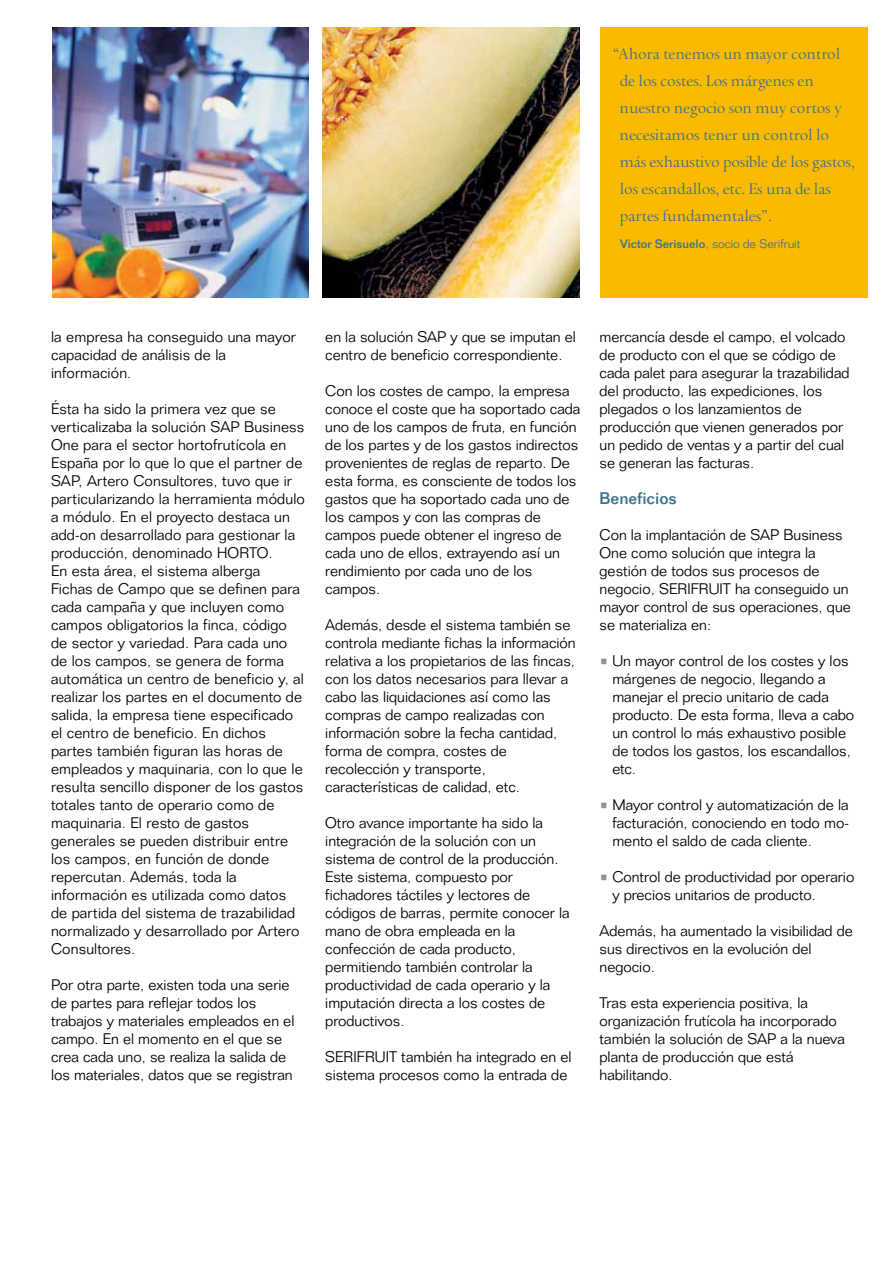
<style>
.page{position:relative;width:893px;height:1263px;background:#fff}
.page>*{position:absolute;margin:0;border:0;box-sizing:border-box;transform-origin:0 0}
.t1{font:18px/27px "SAP SERIF2002 Regular";letter-spacing:-.01em;color:#3e728a}
.t2{font:16.5px "SAP SANS2002 Medium";color:#3e728a}
.t3{font:15px/18px "SAP SANS2002 Light";color:#000}
.t4{font:300 15px/18px "SAP Sans 2007";color:#000}
.t5{font:12px "SAP SANS2002 Light";color:#3e728a}
.s1{font-family:"SAP SANS2002 Medium"}
.s2{color:#929395}
</style>
<div class="page">
<img style="left:52px;top:27px;width:257px;height:270px">
<img style="left:323px;top:27px;width:256px;height:270px">
<div style="left:600px;top:27px;width:267px;height:270px;background:#faba00"></div>
<p class="t1" style="left:620px;top:41px;width:237px;text-indent:-7px">“Ahora tenemos un mayor control de los costes. Los márgenes en nuestro negocio son muy cortos y necesitamos tener un control lo más exhaustivo posible de los gastos, los escandallos, etc. Es una de las partes fundamentales”.</p>
<p class="t5" style="left:620px;top:236px;width:182px"><span class="s1">Víctor Serisuelo</span>, socio de Serifruit</p>
<p class="t3" style="left:51px;top:328px;width:246px">la empresa ha conseguido una mayor capacidad de análisis de la información.</p>
<p class="t3" style="left:51px;top:400px;width:255px">Ésta ha sido la primera vez que se verticalizaba la solución SAP Business One para el sector hortofrutícola en España por lo que lo que el partner de SAP, Artero Consultores, tuvo que ir particularizando la herramienta módulo a módulo. En el proyecto destaca un add-on desarrollado para gestionar la producción, denominado HORTO.<br>En esta área, el sistema alberga Fichas de Campo que se definen para cada campaña y que incluyen como campos obligatorios la finca, código de sector y variedad. Para cada uno de los campos, se genera de forma automática un centro de beneficio y, al realizar los partes en el documento de salida, la empresa tiene especificado el centro de beneficio. En dichos partes también figuran las horas de empleados y maquinaria, con lo que le resulta sencillo disponer de los gastos totales tanto de operario como de maquinaria. El resto de gastos generales se pueden distribuir entre los campos, en función de donde repercutan. Además, toda la información es utilizada como datos de partida del sistema de trazabilidad normalizado y desarrollado por Artero Consultores.</p>
<p class="t3" style="left:51px;top:976px;width:245px">Por otra parte, existen toda una serie de partes para reflejar todos los trabajos y materiales empleados en el campo. En el momento en el que se crea cada uno, se realiza la salida de los materiales, datos que se registran</p>
<p class="t3" style="left:325px;top:328px;width:252px">en la solución SAP y que se imputan el centro de beneficio correspondiente.</p>
<p class="t3" style="left:325px;top:382px;width:257px">Con los costes de campo, la empresa conoce el coste que ha soportado cada uno de los campos de fruta, en función de los partes y de los gastos indirectos provenientes de reglas de reparto. De esta forma, es consciente de todos los gastos que ha soportado cada uno de los campos y con las compras de campos puede obtener el ingreso de cada uno de ellos, extrayendo así un rendimiento por cada uno de los campos.</p>
<p class="t3" style="left:325px;top:616px;width:252px">Además, desde el sistema también se controla mediante fichas la información relativa a los propietarios de las fincas, con los datos necesarios para llevar a cabo las liquidaciones así como las compras de campo realizadas con información sobre la fecha cantidad, forma de compra, costes de recolección y transporte, características de calidad, etc.</p>
<p class="t3" style="left:325px;top:814px;width:246px">Otro avance importante ha sido la integración de la solución con un sistema de control de la producción.<br>Este sistema, compuesto por fichadores táctiles y lectores de códigos de barras, permite conocer la mano de obra empleada en la confección de cada producto, permitiendo también controlar la productividad de cada operario y la imputación directa a los costes de productivos.</p>
<p class="t3" style="left:325px;top:1048px;width:248px">SERIFRUIT también ha integrado en el sistema procesos como la entrada de</p>
<p class="t3" style="left:600px;top:328px;width:251px">mercancía desde el campo, el volcado de producto con el que se código de cada palet para asegurar la trazabilidad del producto, las expediciones, los plegados o los lanzamientos de producción que vienen generados por un pedido de ventas y a partir del cual se generan las facturas.</p>
<p class="t2" style="left:600px;top:489px;width:79px">Beneficios</p>
<p class="t3" style="left:600px;top:526px;width:253px">Con la implantación de SAP Business<br>One como solución que integra la gestión de todos sus procesos de negocio, SERIFRUIT ha conseguido un mayor control de sus operaciones, que se materializa en:</p>
<p class="t4" style="left:612px;top:652px;width:243px;text-indent:-13px"><span class="s2">•</span> Un mayor control de los costes y los márgenes de negocio, llegando a manejar el precio unitario de cada producto. De esta forma, lleva a cabo un control lo más exhaustivo posible de todos los gastos, los escandallos, etc.</p>
<p class="t4" style="left:612px;top:796px;width:238px;text-align:justify;text-indent:-13px"><span class="s2">•</span> Mayor control y automatización de la facturación, conociendo en todo mo&shy;mento el saldo de cada cliente.</p>
<p class="t4" style="left:612px;top:868px;width:244px;text-indent:-13px"><span class="s2">•</span> Control de productividad por operario y precios unitarios de producto.</p>
<p class="t3" style="left:600px;top:922px;width:255px">Además, ha aumentado la visibilidad de sus directivos en la evolución del negocio.</p>
<p class="t3" style="left:600px;top:994px;width:247px">Tras esta experiencia positiva, la organización frutícola ha incorporado también la solución de SAP a la nueva planta de producción que está habilitando.</p>
</div>
